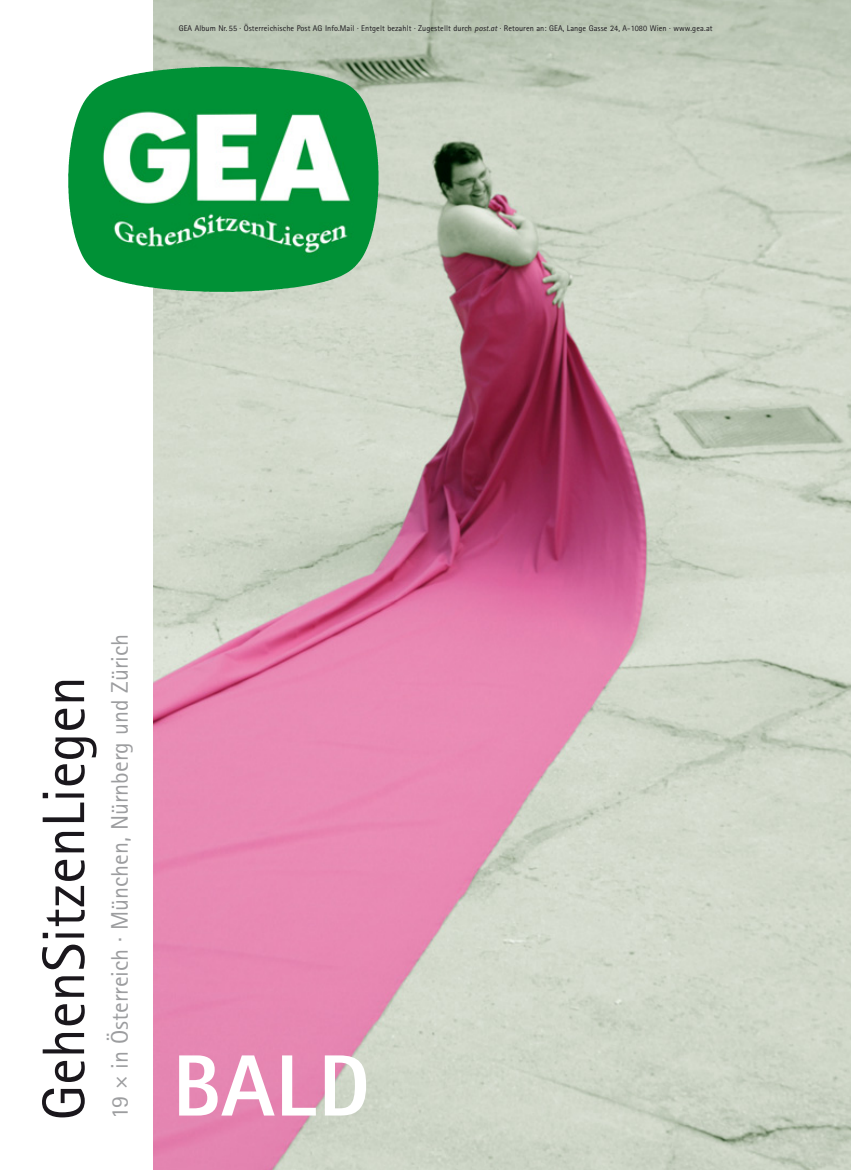
<style>
.page{position:relative;width:851px;height:1170px;background:#fff}
.page>*{position:absolute;margin:0;border:0;box-sizing:border-box;transform-origin:0 0}
.t1{font:800 87.15px "Rotis Sans Serif";color:#fff}
.t2{font:60px "Rotis Sans Serif";color:#1a171c}
.t3{font:24px "Rotis Sans Serif";color:#9c9d9f}
.t4{font:8.25px "Rotis Sans Serif";letter-spacing:.01em;color:#1a171c}
.s1{font-style:italic}
.s2{font-family:"The Sans Semi Light Expert"}
</style>
<div class="page">
<img style="left:153px;top:0;width:697px;height:1169px">
<img style="left:68px;top:67px;width:276px;height:111px">
<p class="t4" style="left:179px;top:26px;width:535px">GEA Album Nr. 55 · Österreichische Post AG Info.Mail · Entgelt bezahlt · Zugestellt durch <span class="s1">post.at</span> · Retouren an: GEA, Lange Gasse 24, A-1080 Wien · www.gea.at</p>
<h2 class="t2" style="left:43px;top:1120px;width:446px;rotate:-90deg">GehenSitzenLiegen</h2>
<h3 class="t3" style="left:111px;top:1118px;width:486px;rotate:-90deg">19 <span class="s2">*</span> in Österreich · München, Nürnberg und Zürich</h3>
<h1 class="t1" style="left:173px;top:1055px;width:198px">BALD</h1>
</div>
